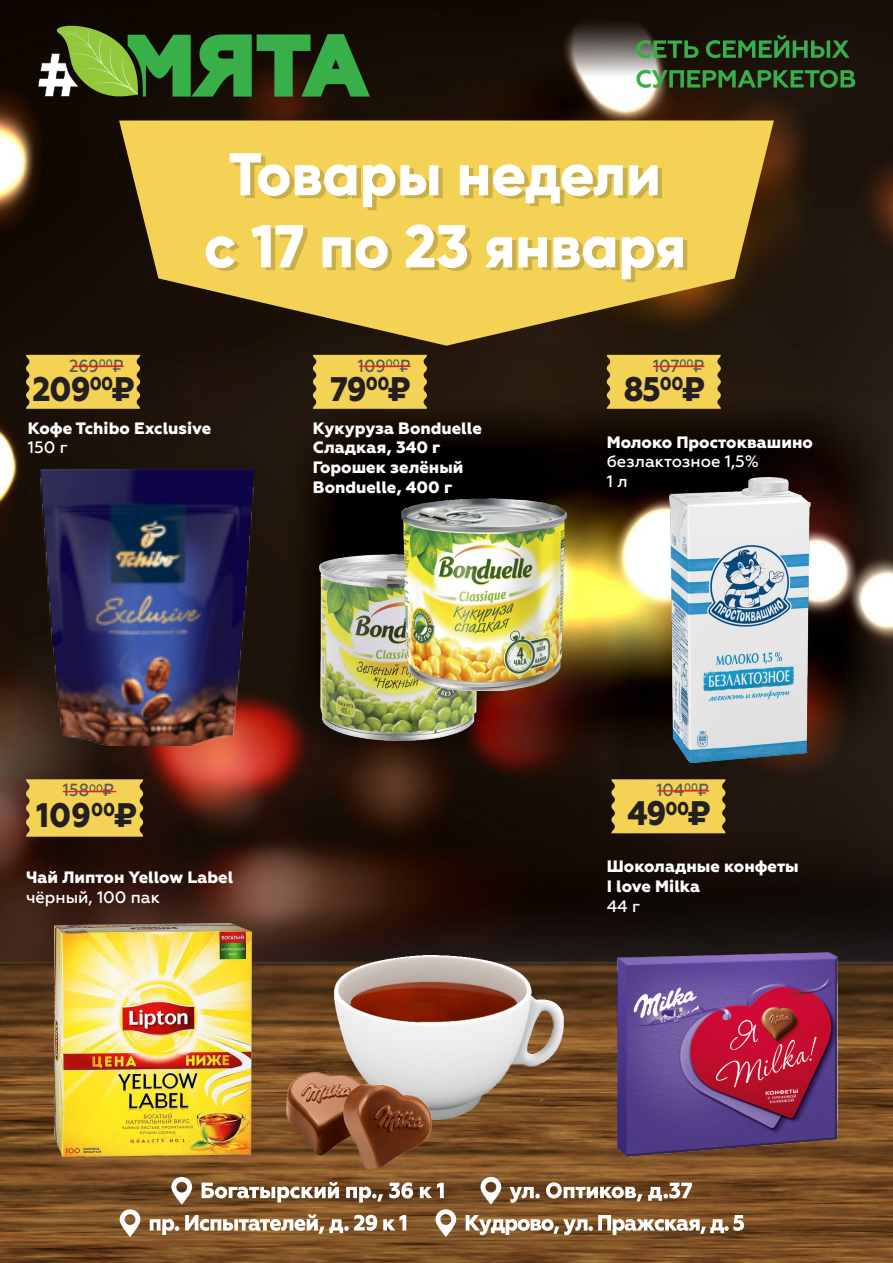
<style>
.page{position:relative;width:893px;height:1263px;background:#fff}
.page>*{position:absolute;margin:0;border:0;box-sizing:border-box;transform-origin:0 0}
.t1{font:800 60px "Gilroy";color:#fff}
.t2{font:800 34.05px "Geometria";letter-spacing:-.03em;color:#231f20;scale:.92 1}
.t3{font:500 17.55px "Geometria";color:#57585a;scale:.92 1}
.t4{font:800 16.5px/19.8px "Geometria";color:#fff}
.t5{font:500 16.5px "Geometria";color:#fff}
.s1{font-weight:500}
</style>
<div class="page">
<img style="left:0;top:0;width:893px;height:1263px">
<svg style="left:636px;top:40px;width:62px;height:18px"></svg>
<svg style="left:706px;top:35px;width:143px;height:23px;background:#254c21"></svg>
<svg style="left:636px;top:70px;width:219px;height:18px;background:#386936"></svg>
<svg style="left:38px;top:16px;width:332px;height:83px;background:#386029"></svg>
<svg style="left:119px;top:120px;width:655px;height:226px;background:#c7aa44"></svg>
<svg style="left:607px;top:355px;width:114px;height:54px;background:#eccb52"></svg>
<hr style="left:653px;top:366px;width:51px;height:1px;background:#ee1c24">
<svg style="left:171px;top:1177px;width:21px;height:27px"></svg>
<svg style="left:202px;top:1182px;width:137px;height:20px"></svg>
<svg style="left:346px;top:1186px;width:37px;height:16px"></svg>
<svg style="left:389px;top:1182px;width:24px;height:16px"></svg>
<svg style="left:420px;top:1182px;width:24px;height:16px"></svg>
<svg style="left:480px;top:1177px;width:21px;height:27px"></svg>
<svg style="left:509px;top:1187px;width:31px;height:16px"></svg>
<svg style="left:546px;top:1182px;width:96px;height:19px"></svg>
<svg style="left:648px;top:1182px;width:44px;height:19px"></svg>
<svg style="left:120px;top:1209px;width:20px;height:28px"></svg>
<svg style="left:150px;top:1219px;width:29px;height:16px"></svg>
<svg style="left:185px;top:1214px;width:192px;height:20px"></svg>
<svg style="left:383px;top:1215px;width:23px;height:15px"></svg>
<svg style="left:435px;top:1209px;width:21px;height:28px"></svg>
<svg style="left:466px;top:1215px;width:278px;height:20px"></svg>
<div style="left:611px;top:779px;width:114px;height:54px;background:#f3d255"></div>
<hr style="left:658px;top:790px;width:51px;height:1px;background:#ee1c24">
<img style="left:617px;top:952px;width:221px;height:205px">
<svg style="left:26px;top:779px;width:117px;height:58px;background:#ebca52"></svg>
<hr style="left:63px;top:791px;width:53px;height:1px;background:#ee1c24">
<img style="left:54px;top:924px;width:197px;height:233px">
<svg style="left:313px;top:355px;width:114px;height:54px;background:#eccb52"></svg>
<hr style="left:359px;top:366px;width:52px;height:1px;background:#ee1c24">
<img style="left:319px;top:555px;width:159px;height:185px">
<img style="left:401px;top:499px;width:165px;height:192px">
<img style="left:669px;top:477px;width:141px;height:285px">
<svg style="left:26px;top:355px;width:114px;height:54px;background:#ebca52"></svg>
<hr style="left:72px;top:366px;width:52px;height:1px;background:#ee1c24">
<img style="left:40px;top:469px;width:214px;height:276px">
<img style="left:301px;top:911px;width:286px;height:233px">
<img style="left:286px;top:1072px;width:145px;height:98px">
<p class="t3" style="left:69px;top:355px;width:60px">269<sup>00</sup>₷</p>
<p class="t2" style="left:32px;top:369px;width:111px">209<sup>00</sup>₷</p>
<p class="t1" style="left:229px;top:136px;width:433px">Товары недели</p>
<p class="t1" style="left:204px;top:208px;width:484px">с 17 по 23 января</p>
<p class="t3" style="left:358px;top:355px;width:58px">109<sup>00</sup>₷</p>
<p class="t2" style="left:330px;top:369px;width:88px">79<sup>00</sup>₷</p>
<p class="t3" style="left:653px;top:355px;width:57px">107<sup>00</sup>₷</p>
<p class="t2" style="left:624px;top:369px;width:88px">85<sup>00</sup>₷</p>
<p class="t4" style="left:28px;top:418px;width:185px">Кофе Tchibo Exclusive</p>
<p class="t5" style="left:28px;top:438px;width:42px">150 г</p>
<p class="t4" style="left:313px;top:418px;width:170px">Кукуруза Bonduelle<br>Сладкая, 340 г</p>
<p class="t4" style="left:313px;top:458px;width:152px">Горошек зелёный</p>
<p class="t4" style="left:313px;top:478px;width:141px">Bonduelle, 400 г</p>
<p class="t4" style="left:607px;top:432px;width:208px">Молоко Простоквашино <span class="s1">безлактозное 1,5%</span></p>
<p class="t5" style="left:607px;top:472px;width:22px">1 л</p>
<p class="t3" style="left:63px;top:780px;width:56px">158<sup>00</sup>₷</p>
<p class="t3" style="left:656px;top:780px;width:58px">104<sup>00</sup>₷</p>
<p class="t2" style="left:37px;top:794px;width:109px">109<sup>00</sup>₷</p>
<p class="t2" style="left:627px;top:793px;width:91px">49<sup>00</sup>₷</p>
<p class="t4" style="left:26px;top:868px;width:209px">Чай Липтон Yellow Label <span class="s1">чёрный, 100 пак</span></p>
<p class="t4" style="left:607px;top:857px;width:194px">Шоколадные конфеты</p>
<p class="t4" style="left:607px;top:877px;width:95px">I love Milka</p>
<p class="t5" style="left:607px;top:896px;width:35px">44 г</p>
</div>
